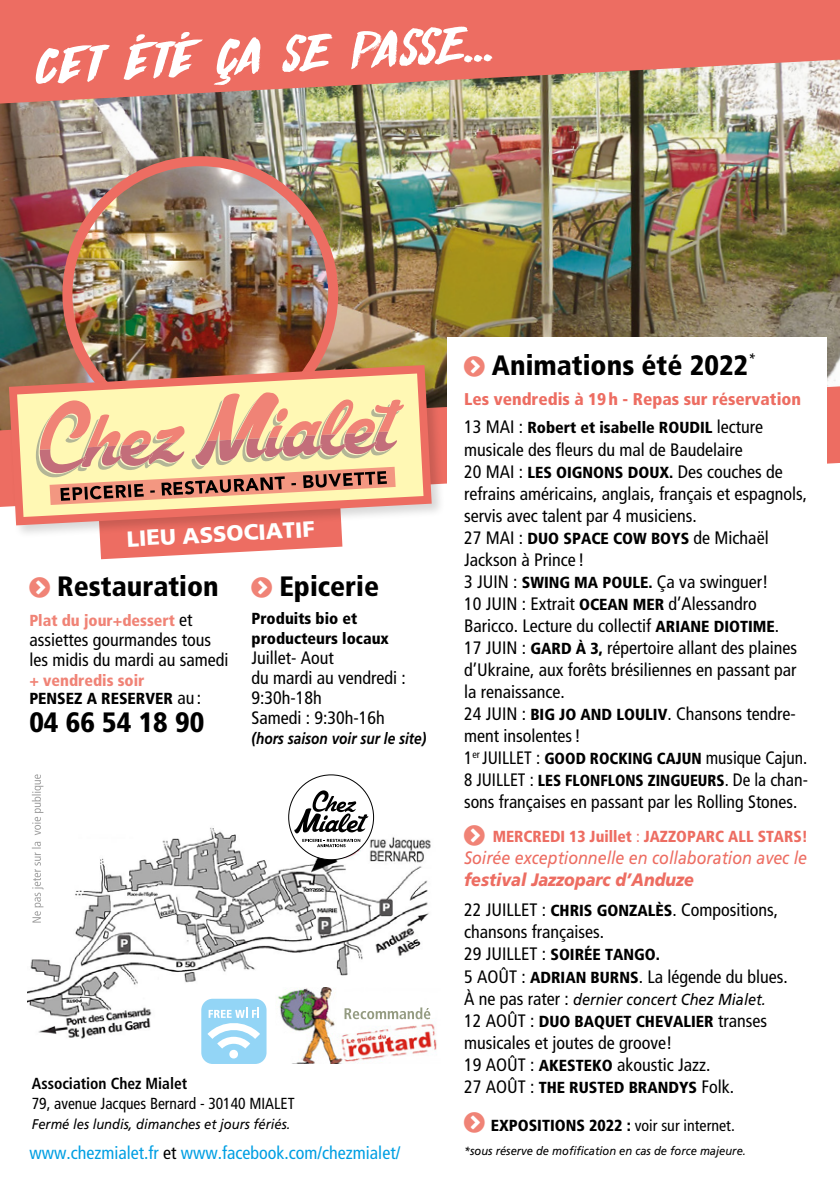
<style>
.page{position:relative;width:840px;height:1191px;background:#fff}
.page>*{position:absolute;margin:0;border:0;box-sizing:border-box;transform-origin:0 0}
.titre1{font:51.8px "DK Knucklebones";color:#fff;scale:1.23 1}
.titre1-2{font:900 condensed 28px "Frutiger";color:#000}
.t1{font:900 22px "Frutiger";color:#fff}
.t2{font:condensed 18px/22px "Frutiger";color:#000}
.t3{font:italic 18px/22px "Frutiger";color:#ed6d62;scale:.89 1}
.t4{font:condensed 18px "Frutiger";color:#009fe3}
.t5{font:condensed 18px "Frutiger";color:#000;scale:.96 1}
.t6{font:900 condensed 17px "Frutiger";color:#ed6d62}
.t7{font:900 condensed 16px/20px "Frutiger";color:#000}
.t8{font:900 condensed 16px "Frutiger";color:#000;scale:.95 1}
.t9{font:italic 16px "Frutiger";color:#000;scale:.91 1}
.t10{font:900 condensed 16px "Frutiger";color:#ed6d62}
.t11{font:condensed 16px "Frutiger";color:#000}
.t12{font:900 condensed 16px "Frutiger";color:#f08376}
.t13{font:italic 700 16px "Frutiger";color:#000;scale:.85 1}
.t14{font:700 condensed 16px "Frutiger";color:#000}
.t15{font:italic 14px "Frutiger";color:#000;scale:.93 1}
.t16{font:italic 12px "Frutiger";color:#000;scale:.93 1}
.s1{font-weight:400;font-size:18px;color:#000}
.s2{font-weight:400;font-size:18px}
.s3{color:#000}
.s4{font-weight:900;font-size:16px}
.s5{font-weight:400}
.s6{font-weight:900}
.s7{font-style:normal;font-stretch:condensed;font-size:18px}
</style>
<div class="page">
<img style="left:0;top:104px;width:839px;height:282px">
<svg style="left:0;top:0;width:839px;height:104px;background:#e27e6f"></svg>
<svg style="left:0;top:386px;width:839px;height:121px;fill:#ed6d62"></svg>
<img style="left:67px;top:161px;width:266px;height:202px">
<div style="left:62px;top:156px;width:276px;height:276px;border:10px solid #ed6d62;border-radius:50%"></div>
<div style="left:447px;top:337px;width:379px;height:854px;background:#fff"></div>
<img style="left:28px;top:812px;width:403px;height:236px">
<div style="left:201px;top:998px;width:65px;height:66px;background:#93d5f6;border-radius:11px"></div>
<svg style="left:207px;top:1007px;width:53px;height:52px"></svg>
<img style="left:275px;top:987px;width:162px;height:77px">
<svg style="left:344px;top:1007px;width:86px;height:12px"></svg>
<div style="left:288px;top:775px;width:85px;height:84px;background:#fff;border-radius:50%"></div>
<svg style="left:294px;top:790px;width:74px;height:43px"></svg>
<svg style="left:302px;top:839px;width:58px;height:8px"></svg>
<svg style="left:32px;top:774px;width:11px;height:148px"></svg>
<div style="left:7px;top:363px;width:438px;height:176px;background:#000;opacity:.16"></div>
<svg style="left:9px;top:365px;width:422px;height:160px;background:#dba681"></svg>
<svg style="left:36px;top:392px;width:368px;height:167px;background:#e9b697"></svg>
<p class="titre1" style="left:29px;top:36px;width:376px;rotate:-3deg">Cet été ÇA SE PASSE...</p>
<p class="t1" style="left:126px;top:525px;width:189px;rotate:-3deg">LIEU ASSOCIATIF</p>
<p class="titre1-2" style="left:57px;top:569px;width:163px">Restauration</p>
<p class="t12" style="left:29px;top:610px;width:164px">Plat du jour+dessert <span class="s1">et</span></p>
<p class="t2" style="left:29px;top:628px;width:183px">assiettes gourmandes tous</p>
<p class="t2" style="left:29px;top:648px;width:200px">les midis du mardi au samedi</p>
<p class="t12" style="left:29px;top:670px;width:116px">+ vendredis soir</p>
<p class="t7" style="left:29px;top:688px;width:173px">PENSEZ A RESERVER <span class="s2">au :</span></p>
<p class="titre1-2" style="left:29px;top:705px;width:176px">04 66 54 18 90</p>
<p class="titre1-2" style="left:279px;top:569px;width:101px">Epicerie</p>
<p class="t7" style="left:251px;top:608px;width:139px">Produits bio et producteurs locaux</p>
<p class="t2" style="left:251px;top:646px;width:84px">Juillet- Aout</p>
<p class="t2" style="left:251px;top:666px;width:156px">du mardi au vendredi :</p>
<p class="t2" style="left:251px;top:686px;width:72px">9:30h-18h</p>
<p class="t2" style="left:251px;top:706px;width:135px">Samedi : 9:30h-16h</p>
<p class="t13" style="left:251px;top:729px;width:207px">(hors saison voir sur le site)</p>
<p class="t14" style="left:32px;top:1074px;width:157px">Association Chez Mialet</p>
<p class="t11" style="left:32px;top:1094px;width:264px">79, avenue Jacques Bernard - 30140 MIALET</p>
<p class="t15" style="left:32px;top:1116px;width:279px">Fermé les lundis, dimanches et jours fériés.</p>
<p class="t4" style="left:29px;top:1142px;width:372px">www.chezmialet.fr <span class="s3">et</span> www.facebook.com/chezmialet/</p>
<p class="titre1-2" style="left:491px;top:349px;width:265px">Animations été 2022<sup>*</sup></p>
<p class="t6" style="left:464px;top:389px;width:338px">Les vendredis à 19h - Repas sur réservation</p>
<p class="t7" style="left:464px;top:418px;width:300px"><span class="s2">13 MAI :</span> Robert et isabelle ROUDIL <span class="s2">lecture</span></p>
<p class="t2" style="left:464px;top:438px;width:280px">musicale des fleurs du mal de Baudelaire</p>
<p class="t2" style="left:464px;top:460px;width:344px">20 MAI : <span class="s4">LES OIGNONS DOUX.</span> Des couches de refrains américains, anglais, français et espagnols, servis avec talent par 4 musiciens.</p>
<p class="t2" style="left:464px;top:526px;width:306px">27 MAI : <span class="s4">DUO SPACE COW BOYS</span> de Michaël<br>Jackson à Prince !</p>
<p class="t2" style="left:464px;top:570px;width:305px">3 JUIN : <span class="s4">SWING MA POULE.</span> Ça va swinguer!</p>
<p class="t2" style="left:464px;top:592px;width:316px">10 JUIN : Extrait <span class="s4">OCEAN MER</span> d’Alessandro<br>Baricco. Lecture du collectif <span class="s4">ARIANE DIOTIME</span>.</p>
<p class="t2" style="left:464px;top:636px;width:334px;text-align:justify">17 JUIN : <span class="s4">GARD À 3,</span> répertoire allant des plaines d’Ukraine, aux forêts brésiliennes en passant par la renaissance.</p>
<p class="t2" style="left:464px;top:702px;width:333px">24 JUIN : <span class="s4">BIG JO AND LOULIV</span>. Chansons tendre&shy;ment insolentes!</p>
<p class="t5" style="left:464px;top:747px;width:359px">1<sup>er</sup> JUILLET : <span class="s4">GOOD ROCKING CAJUN</span> musique Cajun.</p>
<p class="t8" style="left:464px;top:770px;width:363px"><span class="s2">8 JUILLET :</span> LES FLONFLONS ZINGUEURS<span class="s2">. De la chan-</span></p>
<p class="t2" style="left:464px;top:790px;width:334px">sons françaises en passant par les Rolling Stones.</p>
<p class="t10" style="left:492px;top:827px;width:316px">MERCREDI 13 Juillet <span class="s5">:</span> JAZZOPARC ALL STARS!</p>
<p class="t3" style="left:464px;top:847px;width:387px">Soirée exceptionnelle en collaboration avec le <span class="s6">festival Jazzoparc d’Anduze</span></p>
<p class="t2" style="left:464px;top:899px;width:315px">22 JUILLET : <span class="s4">CHRIS GONZALÈS</span>. Compositions, chansons françaises.</p>
<p class="t7" style="left:464px;top:945px;width:197px"><span class="s2">29 JUILLET :</span> SOIRÉE TANGO.</p>
<p class="t2" style="left:464px;top:965px;width:325px">5 AOÛT : <span class="s4">ADRIAN BURNS</span>. La légende du blues.</p>
<p class="t9" style="left:464px;top:989px;width:333px"><span class="s7">À ne pas rater :</span> dernier concert Chez Mialet.</p>
<p class="t7" style="left:464px;top:1011px;width:304px"><span class="s2">12 AOÛT :</span> DUO BAQUET CHEVALIER <span class="s2">transes</span></p>
<p class="t2" style="left:464px;top:1031px;width:210px">musicales et joutes de groove!</p>
<p class="t2" style="left:464px;top:1053px;width:248px">19 AOÛT : <span class="s4">AKESTEKO</span> akoustic Jazz.</p>
<p class="t7" style="left:464px;top:1077px;width:271px"><span class="s2">27 AOÛT :</span> THE RUSTED BRANDYS <span class="s2">Folk.</span></p>
<p class="t7" style="left:490px;top:1115px;width:245px">EXPOSITIONS 2022 : <span class="s5">voir sur internet.</span></p>
<p class="t16" style="left:464px;top:1144px;width:304px">*sous réserve de mofification en cas de force majeure.</p>
</div>
